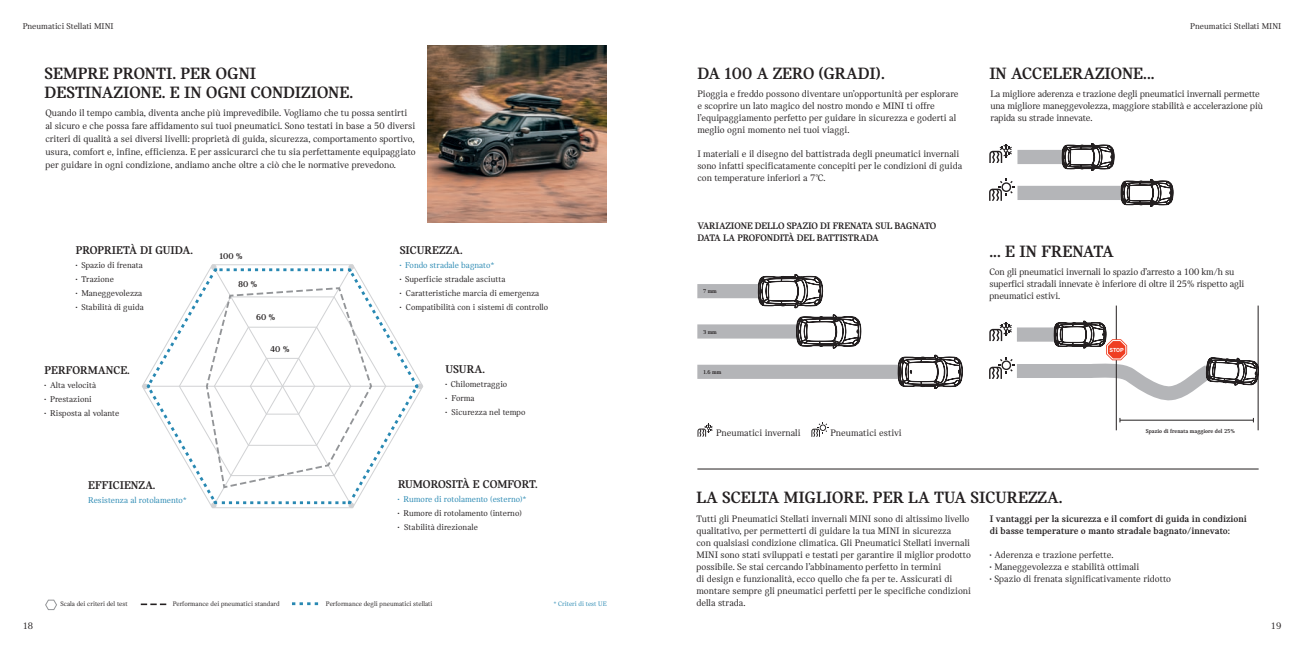
<style>
.page{position:relative;width:1304px;height:652px;background:#fff}
.page>*{position:absolute;margin:0;border:0;box-sizing:border-box;transform-origin:0 0}
.t1{font:700 17.5px/18.5px "MINI Serif";color:#231f20}
.t2{font:700 12px "MINI Serif";color:#231f20}
.t3{font:10px/12px "MINI Serif";color:#231f20}
.t4{font:700 10px/12px "MINI Serif";letter-spacing:-.01em;color:#231f20}
.t5{font:9px "MINI Serif";color:#231f20}
.t6{font:9px "MINI Serif";color:#2888b2}
.t7{font:700 9px "MINI Serif";color:#231f20}
.t8{font:7px "MINI Serif";color:#231f20}
.t9{font:7px "MINI Serif";color:#2888b2}
.t10{font:700 6px "MINI Serif";color:#231f20}
.t11{font:700 6px "MINI Sans Serif";color:#fff}
</style>
<div class="page">
<svg style="left:45px;top:599px;width:12px;height:11px"></svg>
<svg style="left:141px;top:604px;width:25px;height:1px"></svg>
<svg style="left:292px;top:602px;width:26px;height:3px"></svg>
<svg style="left:142px;top:264px;width:281px;height:244px"></svg>
<svg style="left:697px;top:274px;width:126px;height:34px"></svg>
<svg style="left:697px;top:314px;width:164px;height:35px"></svg>
<svg style="left:697px;top:355px;width:265px;height:34px"></svg>
<hr style="left:1116px;top:306px;width:1px;height:124px;background:#231f20">
<hr style="left:1258px;top:306px;width:1px;height:124px;background:#231f20">
<hr style="left:1120px;top:420px;width:133px;height:1px;background:#231f20">
<hr style="left:697px;top:469px;width:562px;height:1px;background:#231f20">
<img style="left:427px;top:45px;width:180px;height:178px">
<svg style="left:697px;top:424px;width:16px;height:13px"></svg>
<svg style="left:811px;top:422px;width:17px;height:15px"></svg>
<svg style="left:989px;top:321px;width:270px;height:83px"></svg>
<svg style="left:989px;top:143px;width:125px;height:28px"></svg>
<svg style="left:989px;top:179px;width:184px;height:28px"></svg>
<p class="t5" style="left:23px;top:22px;width:92px">Pneumatici Stellati MINI</p>
<p class="t5" style="left:1190px;top:22px;width:92px">Pneumatici Stellati MINI</p>
<h1 class="t1" style="left:45px;top:64px;width:310px">SEMPRE PRONTI. PER OGNI<br>DESTINAZIONE. E IN OGNI CONDIZIONE.</h1>
<h1 class="t1" style="left:697px;top:64px;width:189px">DA 100 A ZERO (GRADI).</h1>
<p class="t3" style="left:697px;top:88px;width:263px">Pioggia e freddo possono diventare un’opportunità per esplorare e scoprire un lato magico del nostro mondo e MINI ti offre l’equipaggiamento perfetto per guidare in sicurezza e goderti al meglio ogni momento nei tuoi viaggi.</p>
<p class="t3" style="left:697px;top:148px;width:266px">I materiali e il disegno del battistrada degli pneumatici invernali sono infatti specificatamente concepiti per le condizioni di guida con temperature inferiori a 7°C.</p>
<p class="t4" style="left:697px;top:220px;width:241px">VARIAZIONE DELLO SPAZIO DI FRENATA SUL BAGNATO<br>DATA LA PROFONDITÀ DEL BATTISTRADA</p>
<p class="t3" style="left:45px;top:106px;width:372px;line-height:13px">Quando il tempo cambia, diventa anche più imprevedibile. Vogliamo che tu possa sentirti al sicuro e che possa fare affidamento sui tuoi pneumatici. Sono testati in base a 50 diversi criteri di qualità a sei diversi livelli: proprietà di guida, sicurezza, comportamento sportivo, usura, comfort e, infine, efficienza. E per assicurarci che tu sia perfettamente equipaggiato per guidare in ogni condizione, andiamo anche oltre a ciò che le normative prevedono.</p>
<p class="t2" style="left:76px;top:244px;width:119px">PROPRIETÀ DI GUIDA.</p>
<p class="t5" style="left:76px;top:260px;width:69px">• Spazio di frenata</p>
<p class="t5" style="left:76px;top:274px;width:40px">• Trazione</p>
<p class="t5" style="left:76px;top:288px;width:68px">• Maneggevolezza</p>
<p class="t5" style="left:76px;top:302px;width:69px">• Stabilità di guida</p>
<p class="t2" style="left:45px;top:363px;width:87px">PERFORMANCE.</p>
<p class="t5" style="left:45px;top:380px;width:53px">• Alta velocità</p>
<p class="t5" style="left:45px;top:394px;width:49px">• Prestazioni</p>
<p class="t5" style="left:45px;top:408px;width:76px">• Risposta al volante</p>
<p class="t7" style="left:219px;top:251px;width:25px">100 %</p>
<p class="t7" style="left:238px;top:279px;width:21px">80 %</p>
<p class="t7" style="left:256px;top:312px;width:21px">60 %</p>
<p class="t7" style="left:270px;top:344px;width:21px">40 %</p>
<p class="t2" style="left:400px;top:244px;width:65px">SICUREZZA.</p>
<p class="t6" style="left:400px;top:260px;width:96px">• Fondo stradale bagnato*</p>
<p class="t5" style="left:400px;top:274px;width:107px">• Superficie stradale asciutta</p>
<p class="t5" style="left:400px;top:288px;width:141px">• Caratteristiche marcia di emergenza</p>
<p class="t5" style="left:400px;top:302px;width:150px">• Compatibilità con i sistemi di controllo</p>
<p class="t2" style="left:445px;top:362px;width:41px">USURA.</p>
<p class="t5" style="left:445px;top:379px;width:63px">• Chilometraggio</p>
<p class="t5" style="left:445px;top:393px;width:31px">• Forma</p>
<p class="t5" style="left:445px;top:407px;width:82px">• Sicurezza nel tempo</p>
<p class="t10" style="left:703px;top:288px;width:15px">7 mm</p>
<p class="t10" style="left:703px;top:328px;width:15px">3 mm</p>
<p class="t10" style="left:703px;top:369px;width:20px">1.6 mm</p>
<p class="t3" style="left:716px;top:427px;width:86px">Pneumatici invernali</p>
<p class="t3" style="left:831px;top:426px;width:73px">Pneumatici estivi</p>
<h1 class="t1" style="left:989px;top:64px;width:167px">IN ACCELERAZIONE...</h1>
<p class="t3" style="left:990px;top:88px;width:274px">La migliore aderenza e trazione degli pneumatici invernali permette una migliore maneggevolezza, maggiore stabilità e accelerazione più rapida su strade innevate.</p>
<h1 class="t1" style="left:989px;top:242px;width:126px">... E IN FRENATA</h1>
<p class="t3" style="left:989px;top:265px;width:257px">Con gli pneumatici invernali lo spazio d’arresto a 100 km/h su superfici stradali innevate è inferiore di oltre il 25% rispetto agli pneumatici estivi.</p>
<p class="t11" style="left:1109px;top:346px;width:16px">STOP</p>
<p class="t10" style="left:1146px;top:428px;width:91px">Spazio di frenata maggiore del 25%</p>
<p class="t2" style="left:88px;top:478px;width:69px">EFFICIENZA.</p>
<p class="t6" style="left:88px;top:495px;width:100px">Resistenza al rotolamento*</p>
<p class="t2" style="left:398px;top:477px;width:141px">RUMOROSITÀ E COMFORT.</p>
<p class="t6" style="left:398px;top:494px;width:130px">• Rumore di rotolamento (esterno)*</p>
<p class="t5" style="left:398px;top:508px;width:125px">• Rumore di rotolamento (interno)</p>
<p class="t5" style="left:398px;top:522px;width:81px">• Stabilità direzionale</p>
<p class="t8" style="left:61px;top:600px;width:69px">Scala dei criteri del test</p>
<p class="t8" style="left:173px;top:600px;width:108px">Performance dei pneumatici standard</p>
<p class="t8" style="left:326px;top:600px;width:108px">Performance degli pneumatici stellati</p>
<p class="t9" style="left:553px;top:600px;width:55px">* Criteri di test UE</p>
<h1 class="t1" style="left:696px;top:488px;width:368px">LA SCELTA MIGLIORE. PER LA TUA SICUREZZA.</h1>
<p class="t3" style="left:696px;top:513px;width:276px">Tutti gli Pneumatici Stellati invernali MINI sono di altissimo livello qualitativo, per permetterti di guidare la tua MINI in sicurezza<br>con qualsiasi condizione climatica. Gli Pneumatici Stellati invernali MINI sono stati sviluppati e testati per garantire il miglior prodotto possibile. Se stai cercando l’abbinamento perfetto in termini<br>di design e funzionalità, ecco quello che fa per te. Assicurati di montare sempre gli pneumatici perfetti per le specifiche condizioni della strada.</p>
<p class="t4" style="left:990px;top:513px;width:259px">I vantaggi per la sicurezza e il comfort di guida in condizioni di basse temperature o manto stradale bagnato/innevato:</p>
<p class="t3" style="left:990px;top:549px;width:125px">• Aderenza e trazione perfette.</p>
<p class="t3" style="left:990px;top:561px;width:151px">• Maneggevolezza e stabilità ottimali</p>
<p class="t3" style="left:990px;top:573px;width:183px">• Spazio di frenata significativamente ridotto</p>
<p class="t3" style="left:23px;top:620px;width:12px">18</p>
<p class="t3" style="left:1271px;top:620px;width:12px">19</p>
</div>
